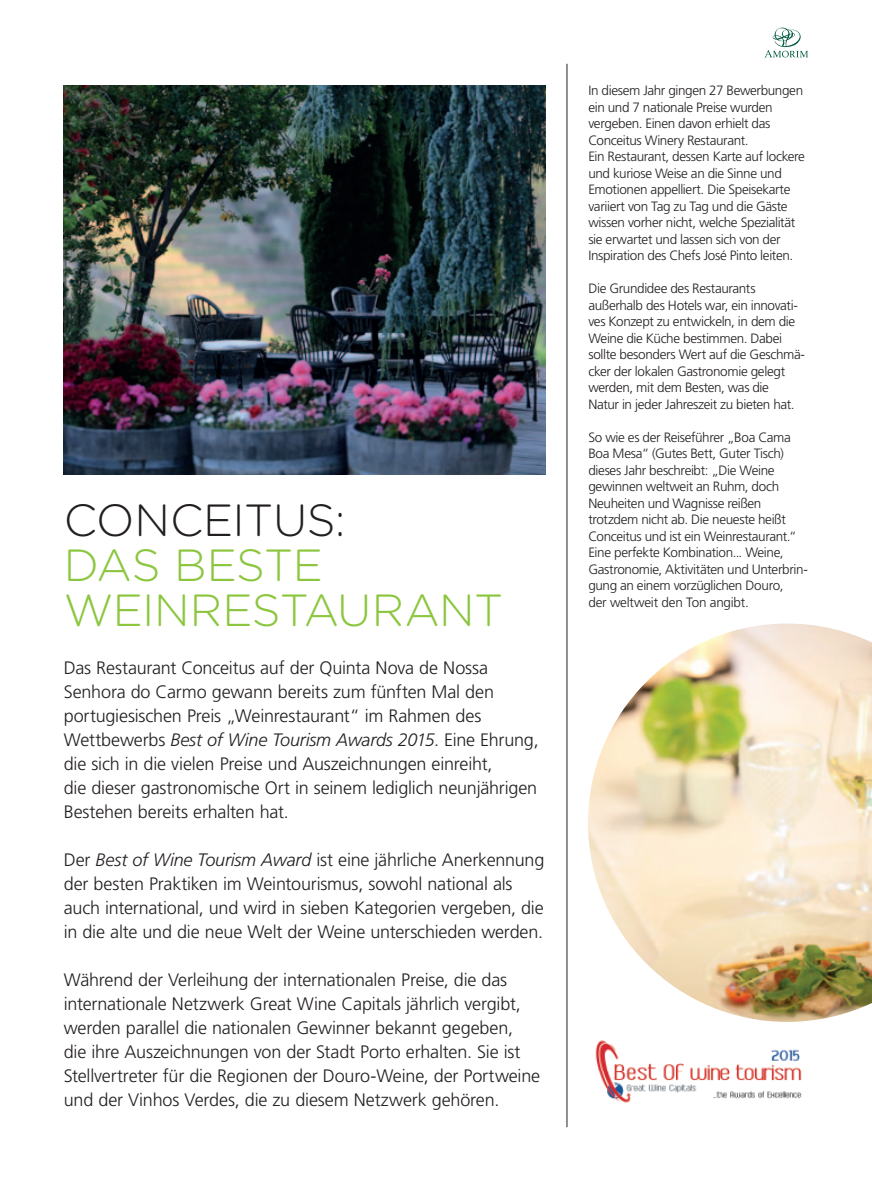
<style>
.page{position:relative;width:872px;height:1191px;background:#fff}
.page>*{position:absolute;margin:0;border:0;box-sizing:border-box;transform-origin:0 0}
.t1{font:300 45px/45px "Gotham Rounded";letter-spacing:-.015em;color:#8bc63e}
.t2{font:300 45px "Gotham Rounded";letter-spacing:-.01em;color:#231f20}
.t3{font:300 18px/24px "Frutiger LT Std";letter-spacing:-.01em;color:#231f20}
.t4{font:300 13.5px/16.5px "Frutiger LT Std";letter-spacing:-.025em;color:#231f20}
.s1{font-style:italic}
</style>
<div class="page">
<img style="left:64px;top:85px;width:482px;height:389px">
<hr style="left:566px;top:64px;width:1px;height:1063px;background:#231f20">
<img style="left:595px;top:1040px;width:207px;height:63px">
<img style="left:588px;top:623px;width:284px;height:398px">
<svg style="left:765px;top:28px;width:43px;height:29px"></svg>
<h1 class="t2" style="left:64px;top:490px;width:283px">CONCEITUS:</h1>
<h1 class="t1" style="left:64px;top:540px;width:441px">DAS BESTE<br>WEINRESTAURANT</h1>
<p class="t3" style="left:64px;top:656px;width:476px">Das Restaurant Conceitus auf der Quinta Nova de Nossa Senhora do Carmo gewann bereits zum fünften Mal den portugiesischen Preis „Weinrestaurant“ im Rahmen des Wettbewerbs <span class="s1">Best of Wine Tourism Awards 2015</span>. Eine Ehrung, die sich in die vielen Preise und Auszeichnungen einreiht,<br>die dieser gastronomische Ort in seinem lediglich neunjährigen Bestehen bereits erhalten hat.</p>
<p class="t3" style="left:64px;top:848px;width:482px">Der <span class="s1">Best of Wine Tourism Award</span> ist eine jährliche Anerkennung der besten Praktiken im Weintourismus, sowohl national als auch international, und wird in sieben Kategorien vergeben, die in die alte und die neue Welt der Weine unterschieden werden.</p>
<p class="t3" style="left:64px;top:968px;width:478px">Während der Verleihung der internationalen Preise, die das internationale Netzwerk Great Wine Capitals jährlich vergibt, werden parallel die nationalen Gewinner bekannt gegeben, die ihre Auszeichnungen von der Stadt Porto erhalten. Sie ist Stellvertreter für die Regionen der Douro-Weine, der Portweine und der Vinhos Verdes, die zu diesem Netzwerk gehören.</p>
<p class="t4" style="left:588px;top:82px;width:218px">In diesem Jahr gingen 27 Bewerbungen ein und 7 nationale Preise wurden vergeben. Einen davon erhielt das Conceitus Winery Restaurant.<br>Ein Restaurant, dessen Karte auf lockere und kuriose Weise an die Sinne und Emotionen appelliert. Die Speisekarte variiert von Tag zu Tag und die Gäste wissen vorher nicht, welche Spezialität sie erwartet und lassen sich von der Inspiration des Chefs José Pinto leiten.</p>
<p class="t4" style="left:588px;top:280px;width:218px">Die Grundidee des Restaurants außerhalb des Hotels war, ein innovati&shy;ves Konzept zu entwickeln, in dem die Weine die Küche bestimmen. Dabei sollte besonders Wert auf die Geschmä&shy;cker der lokalen Gastronomie gelegt werden, mit dem Besten, was die<br>Natur in jeder Jahreszeit zu bieten hat.</p>
<p class="t4" style="left:588px;top:429px;width:221px">So wie es der Reiseführer „Boa Cama Boa Mesa“ (Gutes Bett, Guter Tisch) dieses Jahr beschreibt: „Die Weine gewinnen weltweit an Ruhm, doch Neuheiten und Wagnisse reißen trotzdem nicht ab. Die neueste heißt Conceitus und ist ein Weinrestaurant.“ Eine perfekte Kombination... Weine, Gastronomie, Aktivitäten und Unterbrin&shy;gung an einem vorzüglichen Douro,<br>der weltweit den Ton angibt.</p>
</div>
